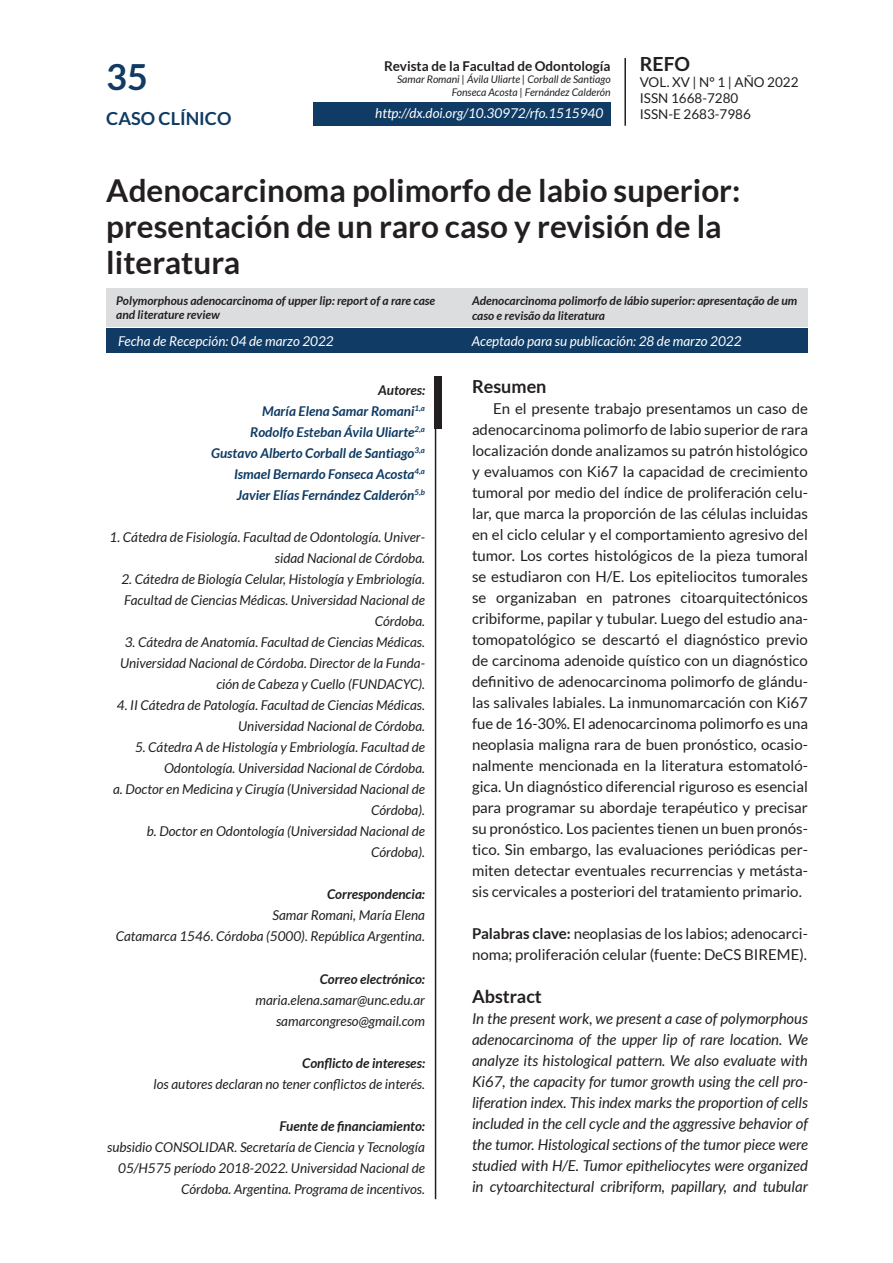
<style>
.page{position:relative;width:893px;height:1263px;background:#fff}
.page>*{position:absolute;margin:0;border:0;box-sizing:border-box;transform-origin:0 0}
.t1{font:700 36px "Lato";color:#0f3b64}
.t2{font:700 31.5px/36px "Lato";color:#231f20}
.t3{font:700 19.5px "Lato";color:#231f20}
.t4{font:700 18px "Lato";color:#231f20}
.t5{font:700 18px "Lato";color:#0f3b64}
.t6{font:15px/21px "Lato";color:#231f20;text-align:justify}
.t7{font:italic 15px/21px "Lato";color:#231f20;text-align:justify}
.t8{font:italic 13.5px/21px "Lato";color:#231f20;text-align:right}
.t9{font:italic 700 13.5px/21px "Lato";color:#0f3b64;text-align:right}
.t10{font:italic 13.5px "Lato";color:#fff}
.t11{font:italic 700 13.5px "Lato";color:#231f20}
.t12{font:13.5px/16.2px "Lato";color:#231f20}
.t13{font:700 13.5px "Lato";color:#231f20}
.t14{font:italic 700 12px/14.4px "Lato";color:#231f20}
.t15{font:italic 10.5px/12.6px "Lato";color:#231f20;text-align:right}
.s1{color:#231f20}
.s2{font-weight:700}
</style>
<div class="page">
<div style="left:313px;top:102px;width:298px;height:23px;background:#0f3b64"></div>
<hr style="left:624px;top:58px;width:2px;height:68px;background:#231f20">
<div style="left:106px;top:329px;width:702px;height:24px;background:#0f3b64"></div>
<div style="left:106px;top:288px;width:702px;height:39px;background:#dcdddf"></div>
<hr style="left:435px;top:376px;width:1px;height:823px;background:#231f20">
<div style="left:434px;top:376px;width:8px;height:53px;background:#231f20"></div>
<h1 class="t1" style="left:106px;top:56px;width:43px">35</h1>
<p class="t5" style="left:106px;top:108px;width:127px">CASO CLÍNICO</p>
<p class="t13" style="left:384px;top:58px;width:228px">Revista de la Facultad de Odontología</p>
<p class="t15" style="left:397px;top:74px;width:215px">Samar Romani | Ávila Uliarte | Corball de Santiago<br>Fonseca Acosta | Fernández Calderón</p>
<p class="t10" style="left:375px;top:105px;width:229px">http://dx.doi.org/10.30972/rfo.1515940</p>
<h3 class="t3" style="left:640px;top:52px;width:52px">REFO</h3>
<p class="t12" style="left:640px;top:74px;width:160px">VOL. XV | N° 1 | AÑO 2022<br>ISSN 1668-7280<br>ISSN-E 2683-7986</p>
<h2 class="t2" style="left:106px;top:172px;width:636px">Adenocarcinoma polimorfo de labio superior: presentación de un raro caso y revisión de la literatura</h2>
<p class="t14" style="left:116px;top:293px;width:321px">Polymorphous adenocarcinoma of upper lip: report of a rare case and literature review</p>
<p class="t14" style="left:472px;top:294px;width:327px">Adenocarcinoma polimorfo de lábio superior: apresentação de um caso e revisão da literatura</p>
<p class="t10" style="left:118px;top:334px;width:217px">Fecha de Recepción: 04 de marzo 2022</p>
<p class="t10" style="left:472px;top:334px;width:271px">Aceptado para su publicación: 28 de marzo 2022</p>
<p class="t9" style="left:211px;top:379px;width:215px"><span class="s1">Autores:<br></span>María Elena Samar Romani<sup>1,a<br></sup>Rodolfo Esteban Ávila Uliarte<sup>2,a<br></sup>Gustavo Alberto Corball de Santiago<sup>3,a<br></sup>Ismael Bernardo Fonseca Acosta<sup>4,a<br></sup>Javier Elías Fernández Calderón<sup>5,b</sup></p>
<p class="t8" style="left:110px;top:527px;width:317px">1. Cátedra de Fisiología. Facultad de Odontología. Univer&shy;sidad Nacional de Córdoba.</p>
<p class="t8" style="left:121px;top:569px;width:305px">2. Cátedra de Biología Celular, Histología y Embriología.<br>Facultad de Ciencias Médicas. Universidad Nacional de<br>Córdoba.</p>
<p class="t8" style="left:120px;top:632px;width:306px">3. Cátedra de Anatomía. Facultad de Ciencias Médicas.<br>Universidad Nacional de Córdoba. Director de la Funda&shy;ción de Cabeza y Cuello (FUNDACYC).</p>
<p class="t8" style="left:117px;top:695px;width:310px">4. II Cátedra de Patología. Facultad de Ciencias Médicas.<br>Universidad Nacional de Córdoba.</p>
<p class="t8" style="left:113px;top:737px;width:313px">5. Cátedra A de Histología y Embriología. Facultad de Odontología. Universidad Nacional de Córdoba.<br>a. Doctor en Medicina y Cirugía (Universidad Nacional de Córdoba).<br>b. Doctor en Odontología (Universidad Nacional de Córdoba).</p>
<p class="t11" style="left:327px;top:886px;width:99px">Correspondencia:</p>
<p class="t8" style="left:116px;top:905px;width:311px">Samar Romani, María Elena<br>Catamarca 1546. Córdoba (5000). República Argentina.</p>
<p class="t11" style="left:320px;top:971px;width:107px">Correo electrónico:</p>
<p class="t8" style="left:255px;top:989px;width:171px">maria.elena.samar@unc.edu.ar samarcongreso@gmail.com</p>
<p class="t11" style="left:302px;top:1055px;width:124px">Conflicto de intereses:</p>
<p class="t8" style="left:154px;top:1074px;width:273px">los autores declaran no tener conflictos de interés.</p>
<p class="t11" style="left:280px;top:1118px;width:147px">Fuente de financiamiento:</p>
<p class="t8" style="left:107px;top:1137px;width:319px">subsidio CONSOLIDAR. Secretaría de Ciencia y Tecnología<br>05/H575 período 2018-2022. Universidad Nacional de<br>Córdoba. Argentina. Programa de incentivos.</p>
<p class="t4" style="left:472px;top:376px;width:76px">Resumen</p>
<p class="t6" style="left:472px;top:398px;width:337px;text-indent:21px">En el presente trabajo presentamos un caso de adenocarcinoma polimorfo de labio superior de rara localización donde analizamos su patrón histológico y evaluamos con Ki67 la capacidad de crecimiento tumoral por medio del índice de proliferación celu&shy;lar, que marca la proporción de las células incluidas en el ciclo celular y el comportamiento agresivo del tumor. Los cortes histológicos de la pieza tumoral se estudiaron con H/E. Los epiteliocitos tumorales se organizaban en patrones citoarquitectónicos cribiforme, papilar y tubular. Luego del estudio ana&shy;tomopatológico se descartó el diagnóstico previo de carcinoma adenoide quístico con un diagnóstico definitivo de adenocarcinoma polimorfo de glándu&shy;las salivales labiales. La inmunomarcación con Ki67 fue de 16-30%. El adenocarcinoma polimorfo es una neoplasia maligna rara de buen pronóstico, ocasio&shy;nalmente mencionada en la literatura estomatoló&shy;gica. Un diagnóstico diferencial riguroso es esencial para programar su abordaje terapéutico y precisar su pronóstico. Los pacientes tienen un buen pronós&shy;tico. Sin embargo, las evaluaciones periódicas per&shy;miten detectar eventuales recurrencias y metásta&shy;sis cervicales a posteriori del tratamiento primario.</p>
<p class="t6" style="left:472px;top:923px;width:337px"><span class="s2">Palabras clave:</span> neoplasias de los labios; adenocarci&shy;noma; proliferación celular (fuente: DeCS BIREME).</p>
<p class="t4" style="left:472px;top:986px;width:71px">Abstract</p>
<p class="t7" style="left:472px;top:1008px;width:337px">In the present work, we present a case of polymorphous adenocarcinoma of the upper lip of rare location. We analyze its histological pattern. We also evaluate with Ki67, the capacity for tumor growth using the cell pro&shy;liferation index. This index marks the proportion of cells included in the cell cycle and the aggressive behavior of the tumor. Histological sections of the tumor piece were studied with H/E. Tumor epitheliocytes were organized in cytoarchitectural cribriform, papillary, and tubular</p>
</div>
